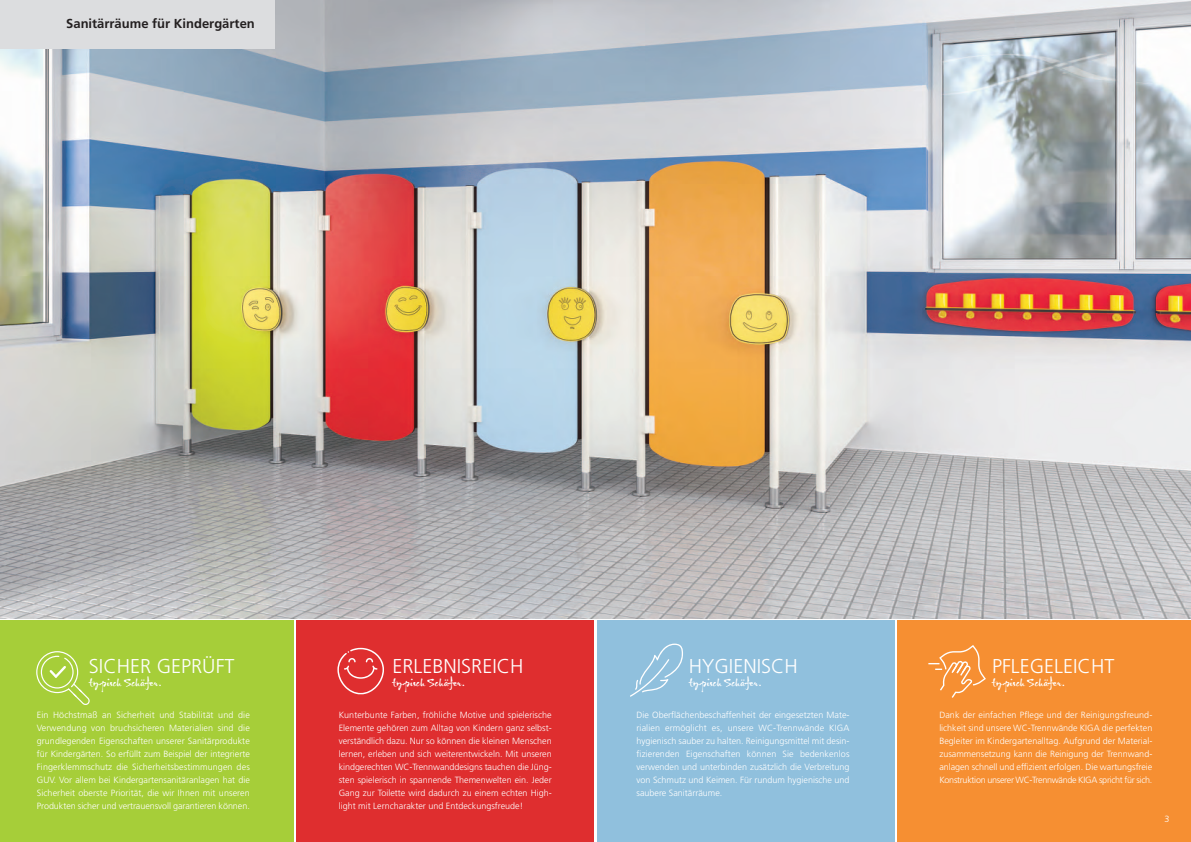
<style>
.page{position:relative;width:1191px;height:842px;background:#fff}
.page>*{position:absolute;margin:0;border:0;box-sizing:border-box;transform-origin:0 0}
.t1{font:300 20px "Frutiger";color:#fff}
.t2{font:13.4px "Gizmo";color:#fff}
.t3{font:700 13px "Frutiger";color:#231f20}
.t4{font:300 9px/13px "Frutiger";letter-spacing:-.005em;color:#fff;text-align:justify}
</style>
<div class="page">
<div style="left:597px;top:621px;width:297px;height:221px;background:#90c0dd"></div>
<div style="left:897px;top:621px;width:294px;height:221px;background:#f68f32"></div>
<img style="left:0;top:0;width:1191px;height:618px">
<div style="left:0;top:621px;width:293px;height:221px;background:#a6ce39"></div>
<div style="left:296px;top:621px;width:298px;height:221px;background:#df2e2f"></div>
<div style="left:0;top:0;width:274px;height:48px;background:#dcdddf"></div>
<svg style="left:928px;top:645px;width:58px;height:53px"></svg>
<svg style="left:630px;top:644px;width:53px;height:53px"></svg>
<svg style="left:337px;top:648px;width:47px;height:47px"></svg>
<svg style="left:36px;top:651px;width:54px;height:54px"></svg>
<p class="t3" style="left:66px;top:18px;width:190px">Sanitärräume für Kindergärten</p>
<p class="t1" style="left:89px;top:658px;width:147px">SICHER GEPRÜFT</p>
<p class="t4" style="left:37px;top:709px;width:214px">Ein Höchstmaß an Sicherheit und Stabilität und die Verwendung von bruchsicheren Materialien sind die grundlegenden Eigenschaften unserer Sanitärprodukte für Kindergärten. So erfüllt zum Beispiel der integrierte Fingerklemmschutz die Sicherheitsbestimmungen des GUV. Vor allem bei Kindergartensanitäranlagen hat die Sicherheit oberste Priorität, die wir Ihnen mit unseren Produkten sicher und vertrauensvoll garantieren können.</p>
<p class="t2" style="left:89px;top:672px;width:73px">typisch Schäfer.</p>
<p class="t1" style="left:392px;top:658px;width:133px">ERLEBNISREICH</p>
<p class="t4" style="left:339px;top:709px;width:214px">Kunterbunte Farben, fröhliche Motive und spielerische Elemente gehören zum Alltag von Kindern ganz selbst&shy;verständlich dazu. Nur so können die kleinen Menschen lernen, erleben und sich weiterentwickeln. Mit unseren kindgerechten WC-Trennwanddesigns tauchen die Jüng&shy;sten spielerisch in spannende Themenwelten ein. Jeder Gang zur Toilette wird dadurch zu einem echten High&shy;light mit Lerncharakter und Entdeckungsfreude!</p>
<p class="t2" style="left:393px;top:672px;width:73px">typisch Schäfer.</p>
<p class="t1" style="left:689px;top:658px;width:110px">HYGIENISCH</p>
<p class="t4" style="left:636px;top:709px;width:214px">Die Oberflächenbeschaffenheit der eingesetzten Mate&shy;rialien ermöglicht es, unsere WC-Trennwände KIGA hygienisch sauber zu halten. Reinigungsmittel mit desin&shy;fizierenden Eigenschaften können Sie bedenkenlos verwenden und unterbinden zusätzlich die Verbreitung von Schmutz und Keimen. Für rundum hygienische und saubere Sanitärräume.</p>
<p class="t2" style="left:689px;top:672px;width:73px">typisch Schäfer.</p>
<p class="t1" style="left:992px;top:658px;width:124px">PFLEGELEICHT</p>
<p class="t4" style="left:939px;top:709px;width:214px">Dank der einfachen Pflege und der Reinigungsfreund&shy;lichkeit sind unsere WC-Trennwände KIGA die perfekten Begleiter im Kindergartenalltag. Aufgrund der Material&shy;zusammensetzung kann die Reinigung der Trennwand&shy;anlagen schnell und effizient erfolgen. Die wartungsfreie Konstruktion unserer WC-Trennwände KIGA spricht für sich.</p>
<p class="t2" style="left:992px;top:672px;width:73px">typisch Schäfer.</p>
<p class="t4" style="left:1164px;top:813px;width:7px">3</p>
</div>
